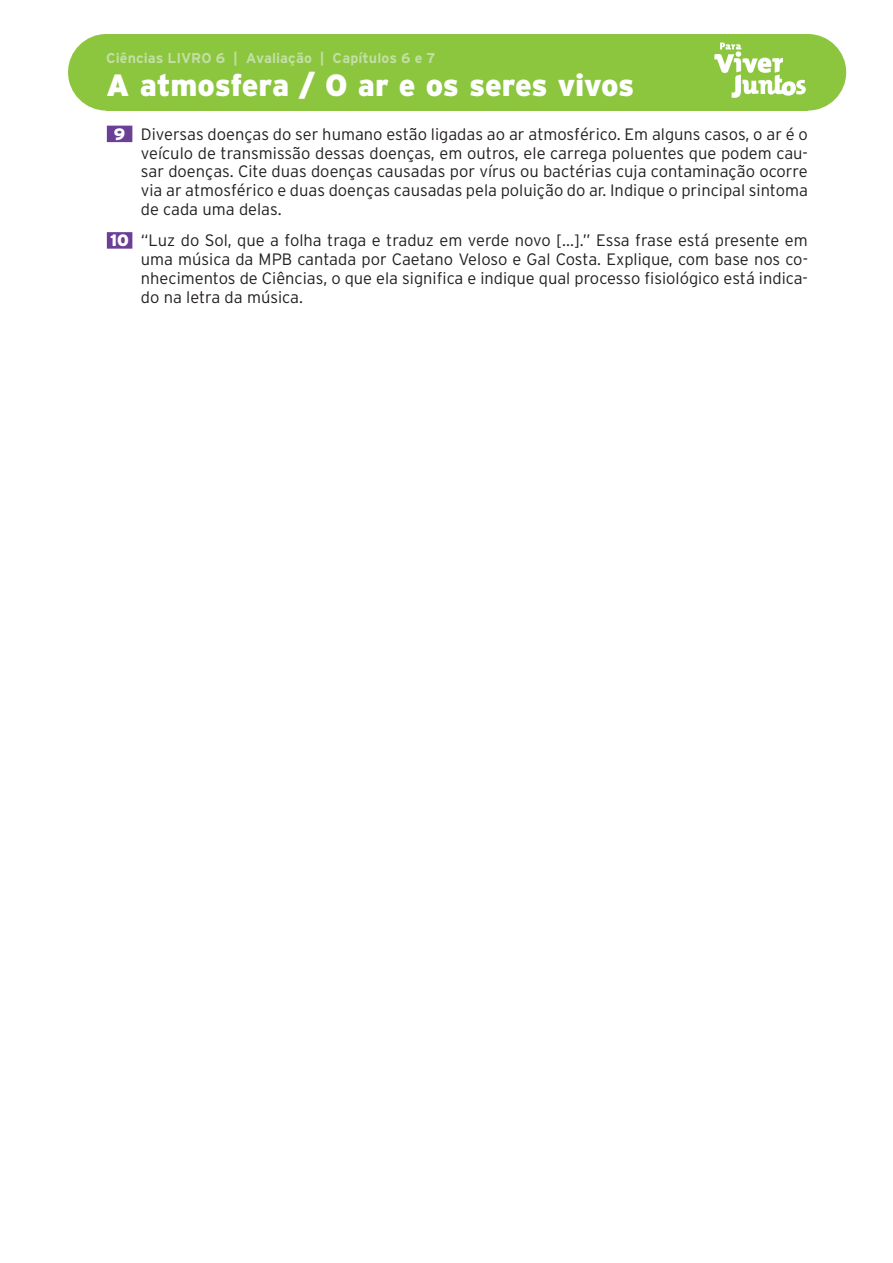
<style>
.page{position:relative;width:893px;height:1263px;background:#fff}
.page>*{position:absolute;margin:0;border:0;box-sizing:border-box;transform-origin:0 0}
.t1{font:900 30.75px "Interstate";letter-spacing:-.01em;color:#fff}
.t2{font:300 16.5px/18.8px "Interstate";color:#231f20;text-align:justify}
.t3{font:700 14.25px "Interstate";letter-spacing:.005em;color:#c3dfa4}
.s1{font-weight:900;color:#fff}
</style>
<div class="page">
<div style="left:770px;top:34px;width:76px;height:77px;background:#8bc63e;border-radius:50%"></div>
<div style="left:68px;top:34px;width:77px;height:77px;background:#8bc63e;border-radius:50%"></div>
<div style="left:106px;top:34px;width:702px;height:77px;background:#8bc63e"></div>
<svg style="left:714px;top:43px;width:92px;height:55px"></svg>
<div style="left:107px;top:126px;width:25px;height:16px;background:#6b3e98"></div>
<div style="left:107px;top:232px;width:25px;height:17px;background:#6b3e98"></div>
<p class="t3" style="left:106px;top:50px;width:331px">Ciências LIVRO 6 | Avaliação | Capítulos 6 e 7</p>
<h1 class="t1" style="left:106px;top:67px;width:529px">A atmosfera / O ar e os seres vivos</h1>
<p class="t2" style="left:141px;top:125px;width:669px;text-indent:-27px"><span class="s1">9</span> Diversas doenças do ser humano estão ligadas ao ar atmosférico. Em alguns casos, o ar é o veículo de transmissão dessas doenças, em outros, ele carrega poluentes que podem cau&shy;sar doenças. Cite duas doenças causadas por vírus ou bactérias cuja contaminação ocorre via ar atmosférico e duas doenças causadas pela poluição do ar. Indique o principal sintoma de cada uma delas.</p>
<p class="t2" style="left:141px;top:231px;width:669px;text-indent:-31px"><span class="s1">10</span> “Luz do Sol, que a folha traga e traduz em verde novo [...].” Essa frase está presente em uma música da MPB cantada por Caetano Veloso e Gal Costa. Explique, com base nos co&shy;nhecimentos de Ciências, o que ela significa e indique qual processo fisiológico está indica&shy;do na letra da música.</p>
</div>
